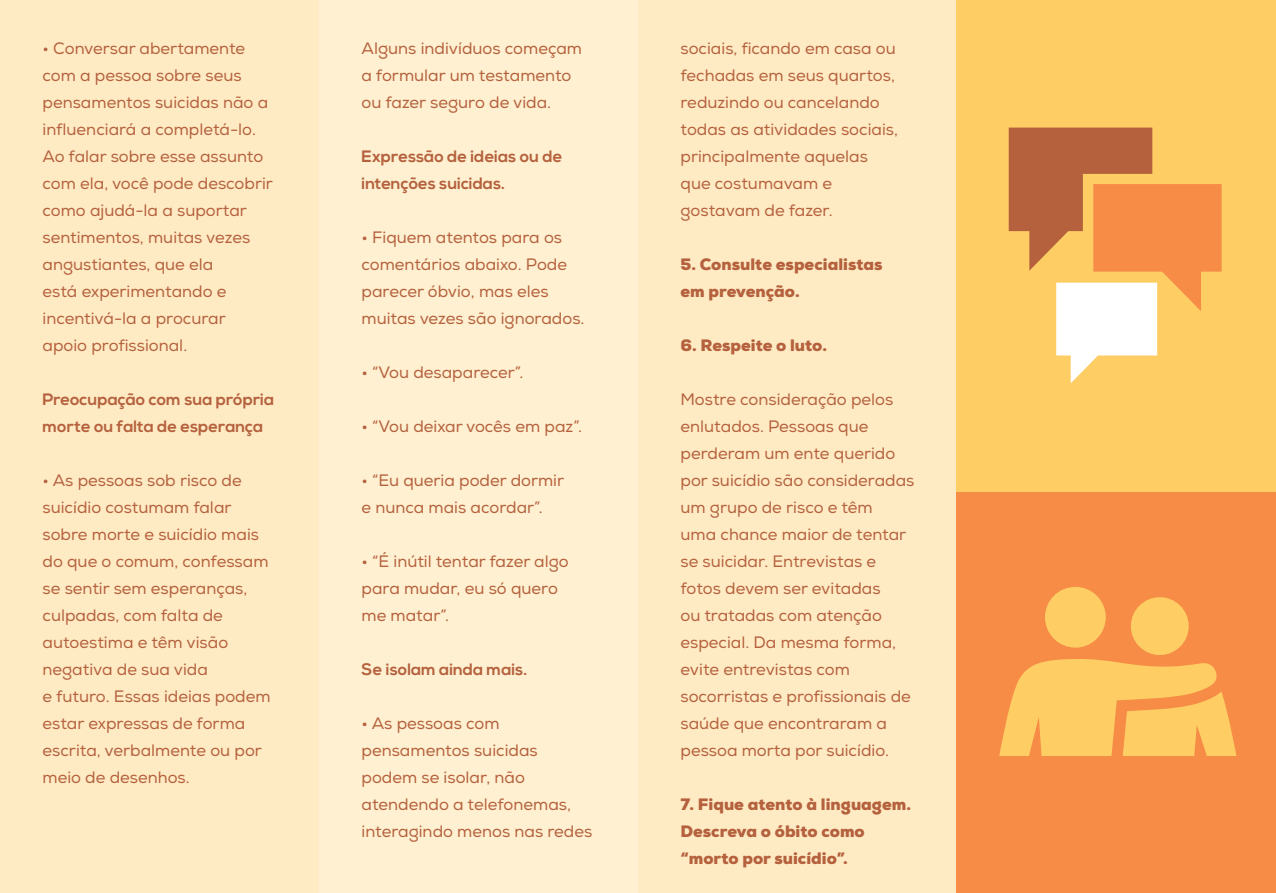
<style>
.page{position:relative;width:1276px;height:893px;background:#fff}
.page>*{position:absolute;margin:0;border:0;box-sizing:border-box;transform-origin:0 0}
.t1{font:16.5px/27px "Nexa";color:#b5613e}
.t2{font:900 16.5px/27px "Nexa";color:#b5613e}
.t3{font:700 16.5px/27px "Nexa";color:#b5613e}
</style>
<div class="page">
<div style="left:319px;top:0;width:319px;height:893px;background:#fef0d0"></div>
<div style="left:0;top:0;width:319px;height:893px;background:#feebc4"></div>
<div style="left:638px;top:0;width:319px;height:893px;background:#feebc4"></div>
<div style="left:957px;top:487px;width:319px;height:406px;background:#f68c45"></div>
<div style="left:1045px;top:587px;width:60px;height:61px;background:#fecd64;border-radius:50%"></div>
<div style="left:1131px;top:597px;width:57px;height:58px;background:#fecd64;border-radius:50%"></div>
<svg style="left:999px;top:659px;width:237px;height:97px"></svg>
<div style="left:957px;top:0;width:319px;height:491px;background:#fecd64"></div>
<svg style="left:1008px;top:128px;width:213px;height:255px"></svg>
<p class="t1" style="left:43px;top:35px;width:232px">• Conversar abertamente com a pessoa sobre seus pensamentos suicidas não a influenciará a completá-lo.<br>Ao falar sobre esse assunto com ela, você pode descobrir como ajudá-la a suportar sentimentos, muitas vezes angustiantes, que ela<br>está experimentando e incentivá-la a procurar apoio profissional.</p>
<p class="t3" style="left:43px;top:386px;width:233px">Preocupação com sua própria morte ou falta de esperança</p>
<p class="t1" style="left:43px;top:467px;width:230px">• As pessoas sob risco de suicídio costumam falar sobre morte e suicídio mais do que o comum, confessam se sentir sem esperanças, culpadas, com falta de autoestima e têm visão negativa de sua vida<br>e futuro. Essas ideias podem estar expressas de forma escrita, verbalmente ou por meio de desenhos.</p>
<p class="t1" style="left:361px;top:35px;width:222px">Alguns indivíduos começam a formular um testamento ou fazer seguro de vida.</p>
<p class="t3" style="left:361px;top:143px;width:202px">Expressão de ideias ou de intenções suicidas.</p>
<p class="t1" style="left:361px;top:224px;width:224px">• Fiquem atentos para os comentários abaixo. Pode parecer óbvio, mas eles muitas vezes são ignorados.</p>
<p class="t1" style="left:361px;top:359px;width:163px">• “Vou desaparecer”.</p>
<p class="t1" style="left:361px;top:413px;width:222px">• “Vou deixar vocês em paz”.</p>
<p class="t1" style="left:361px;top:467px;width:204px">• “Eu queria poder dormir e nunca mais acordar”.</p>
<p class="t1" style="left:361px;top:548px;width:209px">• “É inútil tentar fazer algo para mudar, eu só quero me matar”.</p>
<p class="t3" style="left:361px;top:656px;width:167px">Se isolam ainda mais.</p>
<p class="t1" style="left:361px;top:710px;width:232px">• As pessoas com pensamentos suicidas podem se isolar, não atendendo a telefonemas, interagindo menos nas redes</p>
<p class="t1" style="left:680px;top:35px;width:219px">sociais, ficando em casa ou fechadas em seus quartos, reduzindo ou cancelando todas as atividades sociais, principalmente aquelas que costumavam e gostavam de fazer.</p>
<p class="t2" style="left:680px;top:251px;width:204px">5. Consulte especialistas em prevenção.</p>
<p class="t2" style="left:680px;top:332px;width:148px">6. Respeite o luto.</p>
<p class="t1" style="left:680px;top:386px;width:235px">Mostre consideração pelos enlutados. Pessoas que perderam um ente querido por suicídio são consideradas um grupo de risco e têm<br>uma chance maior de tentar se suicidar. Entrevistas e fotos devem ser evitadas<br>ou tratadas com atenção especial. Da mesma forma, evite entrevistas com socorristas e profissionais de saúde que encontraram a pessoa morta por suicídio.</p>
<p class="t2" style="left:680px;top:791px;width:232px">7. Fique atento à linguagem.<br>Descreva o óbito como “morto por suicídio”.</p>
</div>
